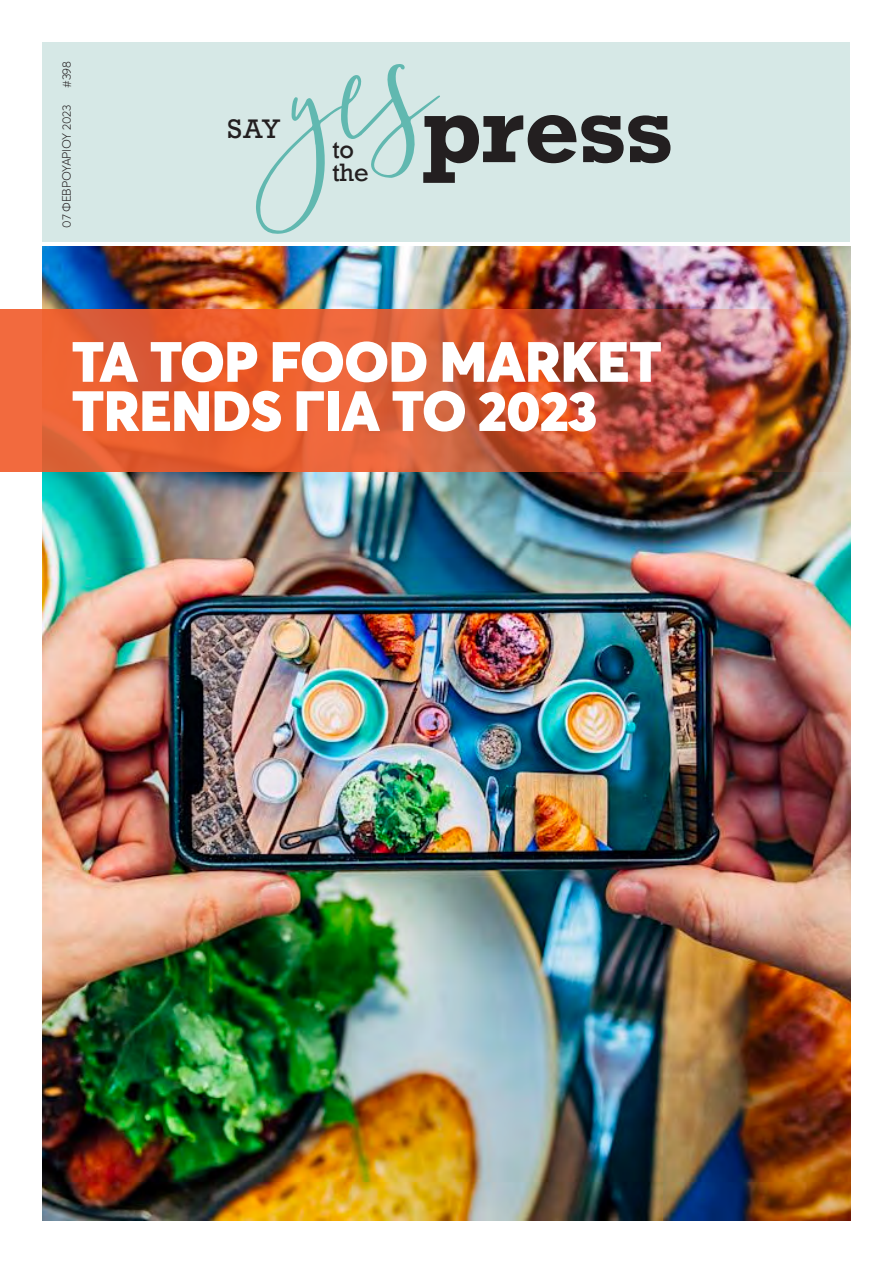
<style>
.page{position:relative;width:893px;height:1263px;background:#fff}
.page>*{position:absolute;margin:0;border:0;box-sizing:border-box;transform-origin:0 0}
.t1{font:700 89.7px "Rockwell";letter-spacing:-.005em;color:#231f20}
.t2{font:900 55.95px/49.2px "Averta";letter-spacing:-.005em;color:#fff}
.t3{font:25.2px "Rockwell";color:#231f20}
.t4{font:23.7px/23px "Rockwell";color:#231f20}
.t5{font:300 12px "Averta";letter-spacing:-.025em;color:#231f20}
</style>
<div class="page">
<div style="left:43px;top:43px;width:807px;height:199px;background:#d6e8e6"></div>
<svg style="left:256px;top:64px;width:184px;height:170px"></svg>
<img style="left:43px;top:247px;width:807px;height:973px">
<img style="left:0;top:310px;width:850px;height:162px">
<p class="t5" style="left:59px;top:88px;width:28px;rotate:-90deg">#398</p>
<p class="t5" style="left:59px;top:227px;width:124px;rotate:-90deg">07 ΦΕΒΡΟΥΑΡΙΟΥ 2023</p>
<p class="t3" style="left:228px;top:113px;width:55px">SAY</p>
<p class="t4" style="left:332px;top:138px;width:38px">to the</p>
<h1 class="t1" style="left:422px;top:71px;width:252px">press</h1>
<p class="t2" style="left:72px;top:336px;width:592px">ΤΑ TOP FOOD ΜARKET<br>TRENDS ΓΙΑ ΤΟ 2023</p>
</div>
